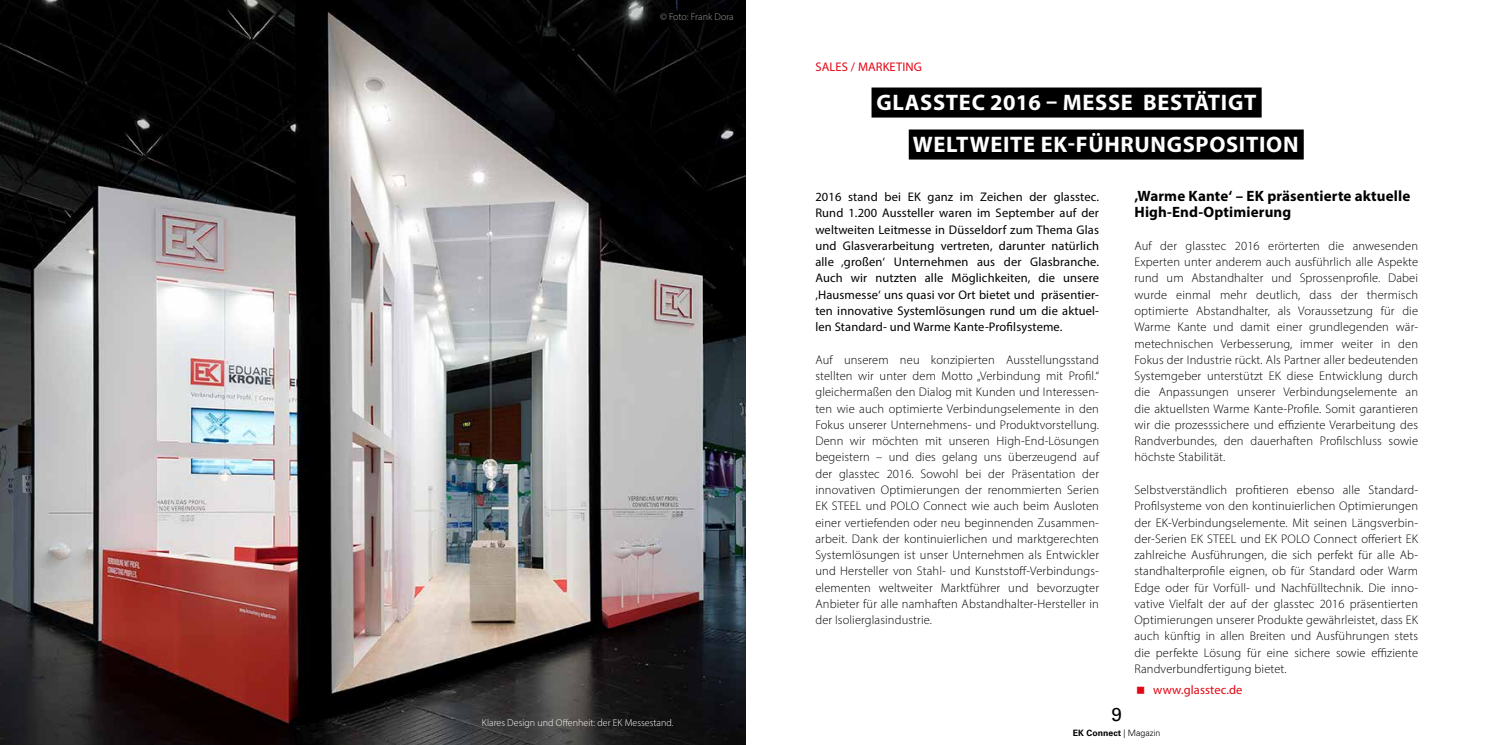
<style>
.page{position:relative;width:1489px;height:745px;background:#fff}
.page>*{position:absolute;margin:0;border:0;box-sizing:border-box;transform-origin:0 0}
.t1{font:700 22.5px "Myriad Pro";letter-spacing:.03em;color:#fff}
.t2{font:18.75px "Univers LT Std";color:#000}
.t3{font:700 15px/16.2px "Myriad Pro";letter-spacing:.01em;color:#000}
.t4{font:300 12.5px/16.2px "Myriad Pro";letter-spacing:.01em;color:#000;text-align:justify}
.t5{font:12.5px/16.2px "Myriad Pro";letter-spacing:.01em;color:#000;text-align:justify}
.t6{font:12.5px "Myriad Pro";letter-spacing:.01em;color:#e30613}
.t7{font:300 10px "Myriad Pro";color:#fff}
.t8{font:300 10px "Myriad Pro";color:#9d9d9c}
.t9{font:700 8.75px "Univers LT Std";color:#000}
.s1{font-weight:300}
</style>
<div class="page">
<img style="left:0;top:0;width:745px;height:744px">
<div style="left:871px;top:87px;width:390px;height:30px;background:#000"></div>
<div style="left:908px;top:129px;width:395px;height:30px;background:#000"></div>
<p class="t8" style="left:660px;top:11px;width:75px">© Foto: Frank Dora</p>
<p class="t7" style="left:482px;top:716px;width:193px">Klares Design und Offenheit: der EK Messestand.</p>
<p class="t6" style="left:815px;top:59px;width:108px">SALES / MARKETING</p>
<h1 class="t1" style="left:876px;top:88px;width:381px">GLASSTEC 2016 – MESSE BESTÄTIGT</h1>
<h1 class="t1" style="left:912px;top:130px;width:387px">WELTWEITE EK-FÜHRUNGSPOSITION</h1>
<p class="t5" style="left:815px;top:188px;width:285px">2016 stand bei EK ganz im Zeichen der glasstec.<br>Rund 1.200 Aussteller waren im September auf der weltweiten Leitmesse in Düsseldorf zum Thema Glas und Glasverarbeitung vertreten, darunter natürlich alle ‚großen‘ Unternehmen aus der Glasbranche.<br>Auch wir nutzten alle Möglichkeiten, die unsere ‚Hausmesse‘ uns quasi vor Ort bietet und präsentier&shy;ten innovative Systemlösungen rund um die aktuel&shy;len Standard- und Warme Kante-Profilsysteme.</p>
<p class="t4" style="left:815px;top:351px;width:285px">Auf unserem neu konzipierten Ausstellungsstand stellten wir unter dem Motto „Verbindung mit Profil.“ gleichermaßen den Dialog mit Kunden und Interessen&shy;ten wie auch optimierte Verbindungselemente in den Fokus unserer Unternehmens- und Produktvorstellung.<br>Denn wir möchten mit unseren High-End-Lösungen begeistern – und dies gelang uns überzeugend auf der glasstec 2016. Sowohl bei der Präsentation der innovativen Optimierungen der renommierten Serien EK STEEL und POLO Connect wie auch beim Ausloten einer vertiefenden oder neu beginnenden Zusammen&shy;arbeit. Dank der kontinuierlichen und marktgerechten Systemlösungen ist unser Unternehmen als Entwickler und Hersteller von Stahl- und Kunststoff-Verbindungs&shy;elementen weltweiter Marktführer und bevorzugter Anbieter für alle namhaften Abstandhalter-Hersteller in der Isolierglasindustrie.</p>
<p class="t3" style="left:1134px;top:187px;width:277px">‚Warme Kante‘ – EK präsentierte aktuelle<br>High-End-Optimierung</p>
<p class="t4" style="left:1134px;top:237px;width:285px">Auf der glasstec 2016 erörterten die anwesenden Experten unter anderem auch ausführlich alle Aspekte rund um Abstandhalter und Sprossenprofile. Dabei wurde einmal mehr deutlich, dass der thermisch optimierte Abstandhalter, als Voraussetzung für die Warme Kante und damit einer grundlegenden wär&shy;metechnischen Verbesserung, immer weiter in den Fokus der Industrie rückt. Als Partner aller bedeutenden Systemgeber unterstützt EK diese Entwicklung durch die Anpassungen unserer Verbindungselemente an die aktuellsten Warme Kante-Profile. Somit garantieren wir die prozesssichere und effiziente Verarbeitung des Randverbundes, den dauerhaften Profilschluss sowie höchste Stabilität.</p>
<p class="t4" style="left:1134px;top:481px;width:285px">Selbstverständlich profitieren ebenso alle Standard-Profilsysteme von den kontinuierlichen Optimierungen der EK-Verbindungselemente. Mit seinen Längsverbin&shy;der-Serien EK STEEL und EK POLO Connect offeriert EK zahlreiche Ausführungen, die sich perfekt für alle Ab&shy;standhalterprofile eignen, ob für Standard oder Warm Edge oder für Vorfüll- und Nachfülltechnik. Die inno&shy;vative Vielfalt der auf der glasstec 2016 präsentierten Optimierungen unserer Produkte gewährleistet, dass EK auch künftig in allen Breiten und Ausführungen stets die perfekte Lösung für eine sichere sowie effiziente Randverbundfertigung bietet.</p>
<p class="t6" style="left:1153px;top:681px;width:91px">www.glasstec.de</p>
<h2 class="t2" style="left:1111px;top:702px;width:12px">9</h2>
<p class="t9" style="left:1072px;top:727px;width:89px">EK Connect <span class="s1">| Magazin</span></p>
</div>
